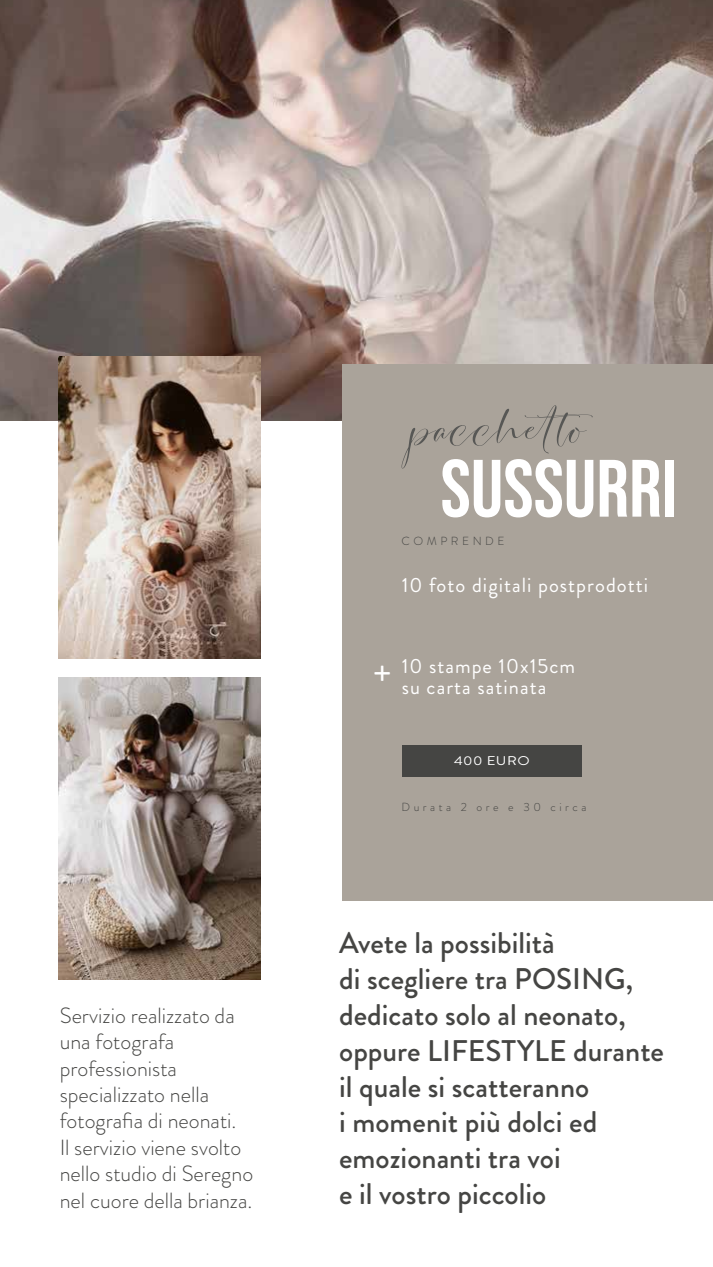
<style>
.page{position:relative;width:713px;height:1267px;background:#fff}
.page>*{position:absolute;margin:0;border:0;box-sizing:border-box;transform-origin:0 0}
.t1{font:81.15px "Bebas Neue";color:#fff}
.t2{font:72.3px "Simplified";letter-spacing:.01em;color:#575755;scale:1.38 1}
.t3{font:500 29.85px/35.8px "Brandon Grotesque";color:#454543}
.t4{font:300 22.05px/26.4px "Brandon Grotesque";color:#454543}
.t5{font:20.55px/21px "Brandon Grotesque";letter-spacing:.05em;color:#fff;text-align:center}
.t6{font:12.6px "Brandon Grotesque";letter-spacing:.03em;color:#fff;scale:1.18 1}
.t7{font:300 11.7px "Brandon Grotesque";letter-spacing:.3em;color:#454543}
.s1{font-size:36.6px}
</style>
<div class="page">
<img style="left:0;top:0;width:712px;height:420px">
<div style="left:342px;top:363px;width:370px;height:537px;background:#aaa39a"></div>
<div style="left:402px;top:745px;width:180px;height:32px;background:#454543"></div>
<img style="left:59px;top:356px;width:201px;height:302px">
<img style="left:59px;top:677px;width:201px;height:302px">
<p class="t4" style="left:60px;top:1002px;width:195px">Servizio realizzato da una fotografa professionista specializzato nella fotografia di neonati.<br>Il servizio viene svolto nello studio di Seregno nel cuore della brianza.</p>
<h2 class="t2" style="left:411px;top:395px;width:147px">pacchetto</h2>
<h1 class="t1" style="left:440px;top:442px;width:238px">SUSSURRI</h1>
<p class="t7" style="left:401px;top:532px;width:104px">COMPRENDE</p>
<p class="t5" style="left:401px;top:575px;width:248px">10 foto digitali postprodotti</p>
<p class="t5" style="left:373px;top:655px;width:203px"><span class="s1">+</span> 10 stampe 10x15cm su carta satinata</p>
<p class="t6" style="left:454px;top:751px;width:66px">400 EURO</p>
<p class="t7" style="left:401px;top:798px;width:186px">Durata 2 ore e 30 circa</p>
<p class="t3" style="left:339px;top:925px;width:326px">Avete la possibilità<br>di scegliere tra POSING, dedicato solo al neonato, oppure LIFESTYLE durante il quale si scatteranno<br>i momenit più dolci ed emozionanti tra voi<br>e il vostro piccolio</p>
</div>
